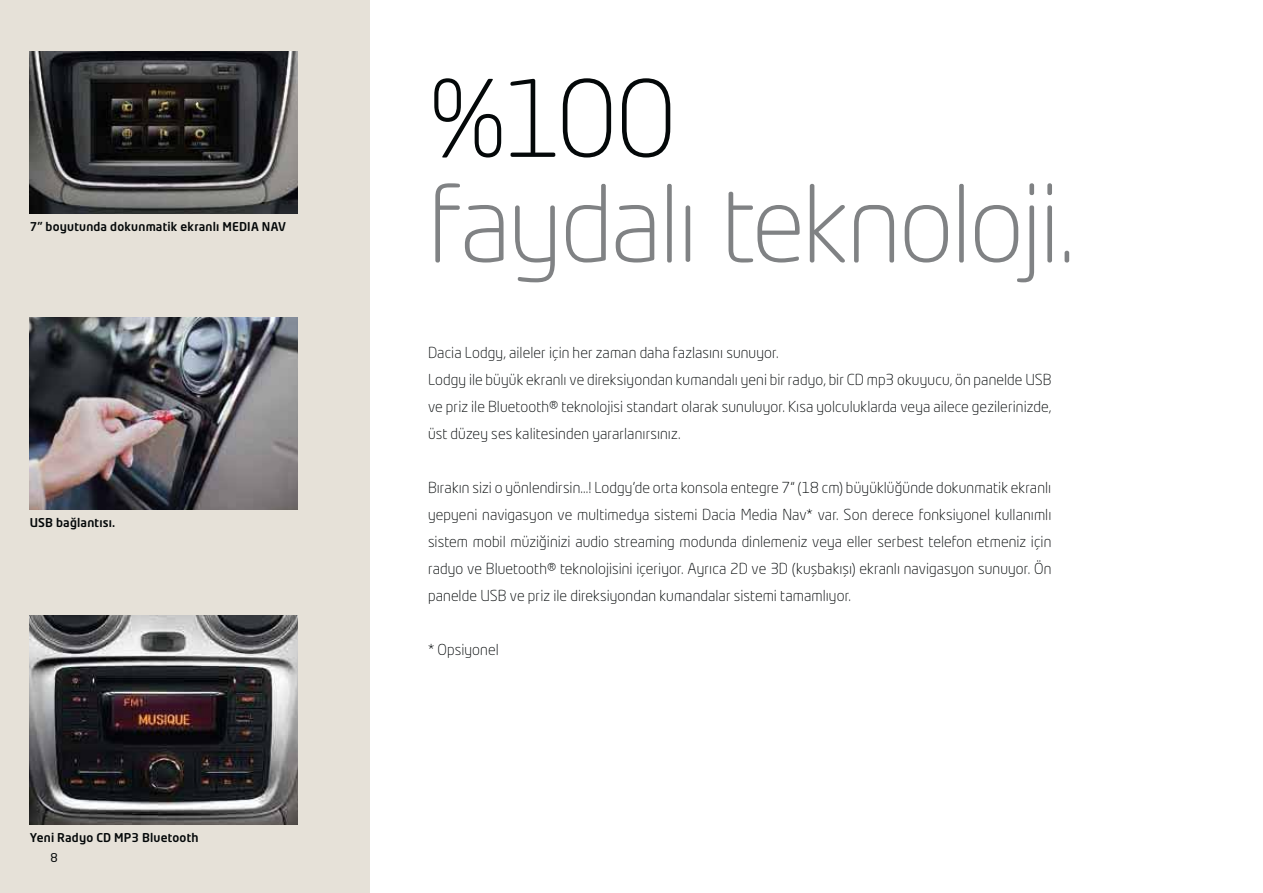
<style>
.page{position:relative;width:1263px;height:893px;background:#fff}
.page>*{position:absolute;margin:0;border:0;box-sizing:border-box;transform-origin:0 0}
.t1{font:300 105px "Neo Tech Dacia";letter-spacing:-.03em;color:#808284}
.t2{font:300 105px "Neo Tech Dacia";color:#040809}
.t3{font:300 15px/27px "Neo Tech Dacia";letter-spacing:.005em;color:#040809}
.t4{font:500 12px "Neo Tech Dacia";letter-spacing:.015em;color:#040809}
.t5{font:12px "Neo Tech Dacia";color:#040809}
</style>
<div class="page">
<div style="left:0;top:0;width:370px;height:893px;background:#e6e1d8"></div>
<img style="left:30px;top:616px;width:268px;height:208px">
<img style="left:30px;top:318px;width:268px;height:191px">
<img style="left:30px;top:51px;width:268px;height:163px">
<p class="t4" style="left:30px;top:221px;width:258px">7" boyutunda dokunmatik ekranlı MEDIA NAV</p>
<p class="t4" style="left:30px;top:517px;width:87px">USB bağlantısı.</p>
<p class="t4" style="left:30px;top:832px;width:170px">Yeni Radyo CD MP3 Bluetooth</p>
<p class="t5" style="left:51px;top:852px;width:9px">8</p>
<h1 class="t2" style="left:428px;top:70px;width:250px">%100</h1>
<h1 class="t1" style="left:428px;top:175px;width:649px">faydalı teknoloji.</h1>
<p class="t3" style="left:428px;top:340px;width:625px">Dacia Lodgy, aileler için her zaman daha fazlasını sunuyor.<br>Lodgy ile büyük ekranlı ve direksiyondan kumandalı yeni bir radyo, bir CD mp3 okuyucu, ön panelde USB ve priz ile Bluetooth® teknolojisi standart olarak sunuluyor. Kısa yolculuklarda veya ailece gezilerinizde, üst düzey ses kalitesinden yararlanırsınız.</p>
<p class="t3" style="left:428px;top:475px;width:625px;text-align:justify">Bırakın sizi o yönlendirsin...! Lodgy’de orta konsola entegre 7“ (18 cm) büyüklüğünde dokunmatik ekranlı yepyeni navigasyon ve multimedya sistemi Dacia Media Nav* var. Son derece fonksiyonel kullanımlı sistem mobil müziğinizi audio streaming modunda dinlemeniz veya eller serbest telefon etmeniz için radyo ve Bluetooth® teknolojisini içeriyor. Ayrıca 2D ve 3D (kuşbakışı) ekranlı navigasyon sunuyor. Ön panelde USB ve priz ile direksiyondan kumandalar sistemi tamamlıyor.</p>
<p class="t3" style="left:428px;top:637px;width:72px">* Opsiyonel</p>
</div>
